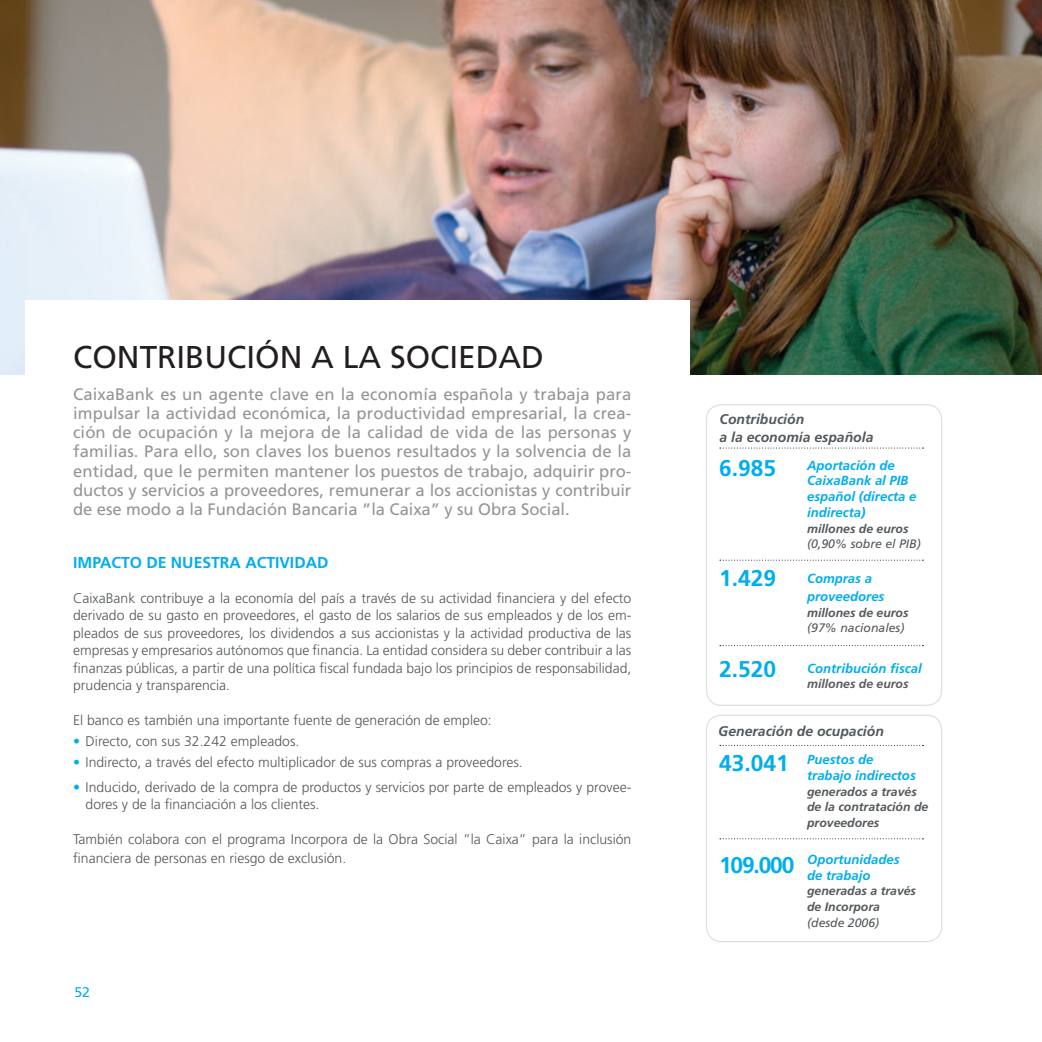
<style>
.page{position:relative;width:1042px;height:1042px;background:#fff}
.page>*{position:absolute;margin:0;border:0;box-sizing:border-box;transform-origin:0 0}
.t1{font:31.5px "Frutiger LT Std";color:#231f20}
.t2{font:700 22.75px "Frutiger LT Std";color:#00aeef}
.Text_intro_gris{font:16.62px/19.2px "Frutiger LT Std";letter-spacing:-.005em;color:#939598;text-align:justify}
.Text_intro_gris-2{font:700 15.75px "Frutiger LT Std";color:#00aeef}
.Text_Esp{font:300 14px/17.5px "Frutiger LT Std";color:#53585c;text-align:justify}
.Text_intro_gris-3{font:300 14px/19.2px "Frutiger LT Std";color:#53585c}
.t3{font:italic 700 14px/17.5px "Frutiger LT Std";color:#53585c}
.t4{font:14px "Frutiger LT Std";color:#00aeef}
.t5{font:italic 700 13.12px/15.8px "Frutiger LT Std";color:#00aeef}
.t6{font:italic 700 12.25px/15.8px "Frutiger LT Std";color:#53585c}
.t7{font:italic 12.25px "Frutiger LT Std";color:#53585c}
.t8{font:italic 700 12.25px "Frutiger LT Std";color:#5a5a5d}
.s1{color:#00aeef}
</style>
<div class="page">
<img style="left:0;top:0;width:1042px;height:374px">
<div style="left:25px;top:300px;width:665px;height:195px;background:#fff"></div>
<div style="left:706px;top:404px;width:236px;height:302px;border:1px solid #dde2e3;border-radius:15px"></div>
<svg style="left:720px;top:560px;width:203px;height:1px"></svg>
<svg style="left:720px;top:448px;width:203px;height:1px"></svg>
<svg style="left:720px;top:645px;width:203px;height:1px"></svg>
<svg style="left:720px;top:838px;width:203px;height:1px"></svg>
<svg style="left:720px;top:745px;width:203px;height:1px"></svg>
<div style="left:706px;top:714px;width:236px;height:228px;border:1px solid #dde2e3;border-radius:15px"></div>
<p class="t1" style="left:73px;top:339px;width:472px">CONTRIBUCIÓN A LA SOCIEDAD</p>
<p class="Text_intro_gris" style="left:73px;top:384px;width:560px">CaixaBank es un agente clave en la economía española y trabaja para impulsar la actividad económica, la productividad empresarial, la crea&shy;ción de ocupación y la mejora de la calidad de vida de las personas y familias. Para ello, son claves los buenos resultados y la solvencia de la entidad, que le permiten mantener los puestos de trabajo, adquirir pro&shy;ductos y servicios a proveedores, remunerar a los accionistas y contribuir de ese modo a la Fundación Bancaria ”la Caixa” y su Obra Social.</p>
<p class="Text_intro_gris-2" style="left:73px;top:553px;width:257px">IMPACTO DE NUESTRA ACTIVIDAD</p>
<p class="Text_Esp" style="left:73px;top:589px;width:560px">CaixaBank contribuye a la economía del país a través de su actividad financiera y del efecto derivado de su gasto en proveedores, el gasto de los salarios de sus empleados y de los em&shy;pleados de sus proveedores, los dividendos a sus accionistas y la actividad productiva de las empresas y empresarios autónomos que financia. La entidad considera su deber contribuir a las finanzas públicas, a partir de una política fiscal fundada bajo los principios de responsabilidad, prudencia y transparencia.</p>
<p class="Text_Esp" style="left:73px;top:712px;width:420px">El banco es también una importante fuente de generación de empleo:</p>
<p class="Text_Esp" style="left:73px;top:733px;width:228px"><span class="s1">•</span> Directo, con sus 32.242 empleados.</p>
<p class="Text_Esp" style="left:73px;top:754px;width:451px"><span class="s1">•</span> Indirecto, a través del efecto multiplicador de sus compras a proveedores.</p>
<p class="Text_Esp" style="left:86px;top:778px;width:547px;text-indent:-12px"><span class="s1">•</span> Inducido, derivado de la compra de productos y servicios por parte de empleados y provee&shy;dores y de la financiación a los clientes.</p>
<p class="Text_intro_gris-3" style="left:73px;top:830px;width:560px">También colabora con el programa Incorpora de la Obra Social ”la Caixa” para la inclusión financiera de personas en riesgo de exclusión.</p>
<p class="t4" style="left:74px;top:983px;width:17px">52</p>
<p class="t3" style="left:719px;top:411px;width:156px">Contribución<br>a la economía española</p>
<p class="t2" style="left:719px;top:455px;width:58px">6.985</p>
<p class="t2" style="left:719px;top:565px;width:58px">1.429</p>
<p class="t2" style="left:719px;top:656px;width:58px">2.520</p>
<p class="t5" style="left:807px;top:457px;width:111px">Aportación de<br>CaixaBank al PIB español (directa e indirecta)</p>
<p class="t6" style="left:807px;top:520px;width:103px">millones de euros</p>
<p class="t7" style="left:807px;top:537px;width:115px">(0,90% sobre el PIB)</p>
<p class="t5" style="left:807px;top:571px;width:66px">Compras a</p>
<p class="t5" style="left:807px;top:588px;width:79px">proveedores</p>
<p class="t6" style="left:807px;top:604px;width:103px">millones de euros</p>
<p class="t7" style="left:807px;top:621px;width:99px">(97% nacionales)</p>
<p class="t5" style="left:807px;top:660px;width:116px">Contribución fiscal</p>
<p class="t8" style="left:807px;top:677px;width:103px">millones de euros</p>
<p class="t3" style="left:718px;top:722px;width:167px">Generación de ocupación</p>
<p class="t5" style="left:807px;top:752px;width:68px">Puestos de</p>
<p class="t5" style="left:807px;top:767px;width:110px">trabajo indirectos</p>
<p class="t6" style="left:807px;top:783px;width:123px">generados a través de la contratación de proveedores</p>
<p class="t5" style="left:807px;top:851px;width:94px">Oportunidades</p>
<p class="t5" style="left:807px;top:867px;width:65px">de trabajo</p>
<p class="t6" style="left:807px;top:883px;width:110px">generadas a través</p>
<p class="t6" style="left:807px;top:899px;width:74px">de Incorpora</p>
<p class="t7" style="left:807px;top:915px;width:74px">(desde 2006)</p>
<p class="t2" style="left:719px;top:750px;width:71px">43.041</p>
<p class="t2" style="left:719px;top:851px;width:77px">109.000</p>
</div>
